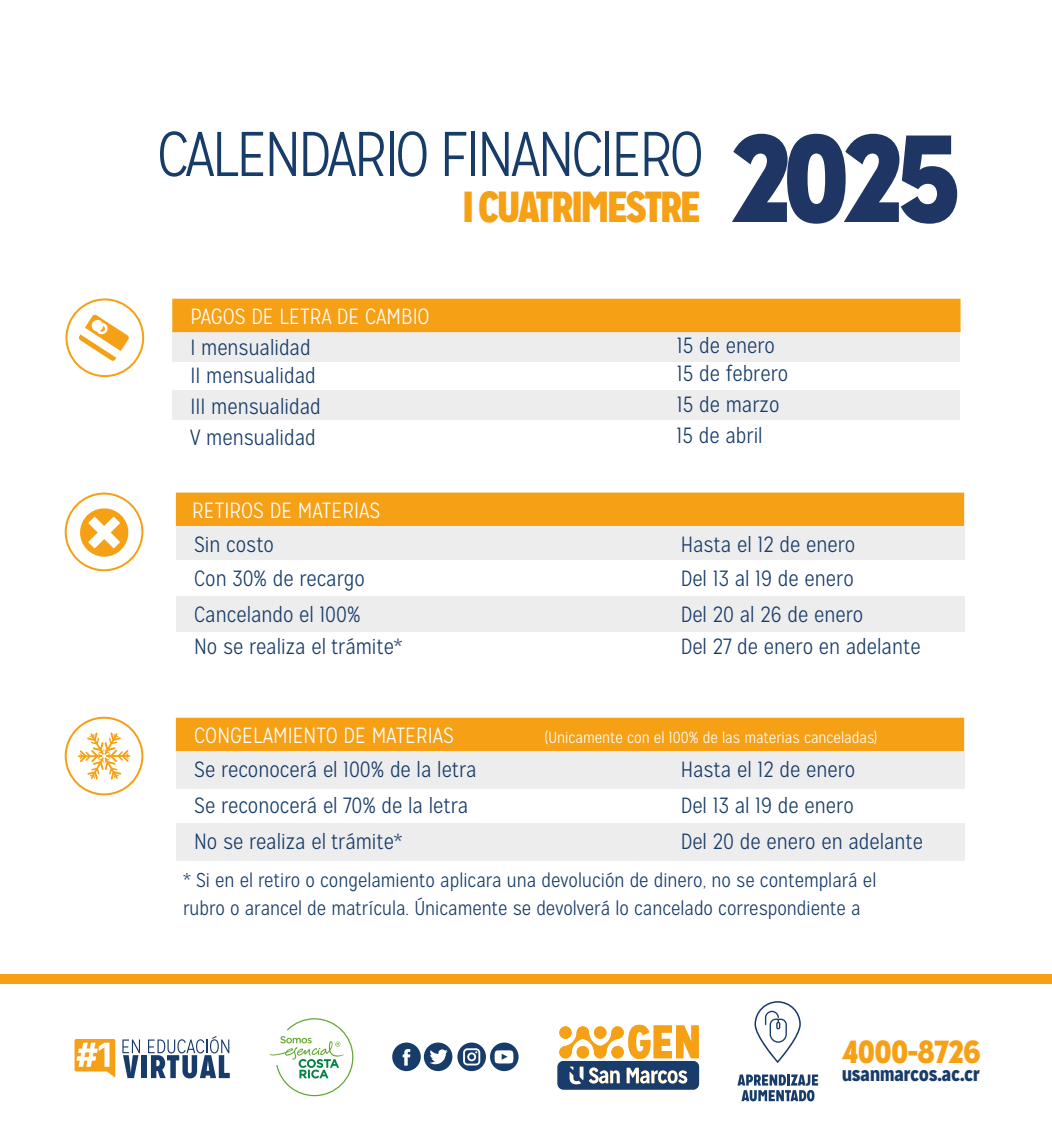
<style>
.page{position:relative;width:1052px;height:1121px;background:#fff}
.page>*{position:absolute;margin:0;border:0;box-sizing:border-box;transform-origin:0 0}
.t1{font:300 63px "Mission Gothic";letter-spacing:-.05em;color:#183c69}
.t2{font:900 43.4px "Mission Gothic";letter-spacing:-.05em;color:#f6a016}
.t3{font:900 31.8px "Mission Gothic";color:#f6a016}
.t4{font:300 22px/36px "Mission Gothic";color:#183c69}
.t5{font:300 22px "Mission Gothic";color:#fff}
.t6{font:300 20px/28px "Mission Gothic";color:#183c69}
.t7{font:900 18.4px "Mission Gothic";color:#183c69}
.t8{font:300 16px "Mission Gothic";color:#fff}
.s1{font-weight:900;font-size:123.4px;color:#1f3665}
</style>
<div class="page">
<div style="left:172px;top:329px;width:788px;height:118px;background:#ededed"></div>
<div style="left:163px;top:362px;width:802px;height:27px;background:#fff"></div>
<div style="left:163px;top:420px;width:802px;height:27px;background:#fff"></div>
<div style="left:176px;top:492px;width:788px;height:34px;background:#f6a016"></div>
<div style="left:176px;top:526px;width:788px;height:105px;background:#ededed"></div>
<div style="left:167px;top:560px;width:801px;height:36px;background:#fff"></div>
<div style="left:176px;top:717px;width:788px;height:34px;background:#f6a016"></div>
<div style="left:176px;top:751px;width:788px;height:109px;background:#ededed"></div>
<div style="left:167px;top:789px;width:801px;height:33px;background:#fff"></div>
<div style="left:172px;top:299px;width:788px;height:33px;background:#f6a016"></div>
<svg style="left:65px;top:716px;width:78px;height:79px"></svg>
<svg style="left:65px;top:492px;width:78px;height:79px"></svg>
<svg style="left:65px;top:298px;width:79px;height:79px"></svg>
<div style="left:0;top:974px;width:1051px;height:10px;background:#f6a016"></div>
<svg style="left:74px;top:1039px;width:41px;height:38px"></svg>
<svg style="left:122px;top:1039px;width:18px;height:39px"></svg>
<div style="left:141px;top:1055px;width:6px;height:23px;background:#183c69"></div>
<svg style="left:148px;top:1036px;width:82px;height:42px"></svg>
<svg style="left:270px;top:1018px;width:83px;height:78px"></svg>
<svg style="left:392px;top:1042px;width:126px;height:29px"></svg>
<svg style="left:754px;top:1001px;width:46px;height:62px"></svg>
<svg style="left:737px;top:1074px;width:81px;height:27px"></svg>
<svg style="left:557px;top:1024px;width:142px;height:65px"></svg>
<h1 class="t1" style="left:157px;top:117px;width:804px">CALENDARIO FINANCIERO <span class="s1">2025</span></h1>
<h2 class="t2" style="left:462px;top:178px;width:240px">I CUATRIMESTRE</h2>
<p class="t5" style="left:190px;top:303px;width:240px">PAGOS DE LETRA DE CAMBIO</p>
<p class="t4" style="left:190px;top:333px;width:127px;line-height:28.4px">I mensualidad<br>II mensualidad</p>
<p class="t4" style="left:190px;top:388px;width:132px">III mensualidad</p>
<p class="t4" style="left:677px;top:331px;width:113px;line-height:28.4px">15 de enero<br>15 de febrero</p>
<p class="t4" style="left:677px;top:386px;width:104px">15 de marzo</p>
<p class="t4" style="left:190px;top:419px;width:127px">V mensualidad</p>
<p class="t4" style="left:676px;top:417px;width:88px">15 de abril</p>
<p class="t5" style="left:192px;top:497px;width:189px">RETIROS DE MATERIAS</p>
<p class="t4" style="left:194px;top:528px;width:172px;line-height:34px">Sin costo<br>Con 30% de recargo</p>
<p class="t4" style="left:194px;top:599px;width:210px;line-height:32px">Cancelando el 100%<br>No se realiza el trámite*</p>
<p class="t4" style="left:680px;top:528px;width:176px;line-height:34px">Hasta el 12 de enero<br>Del 13 al 19 de enero</p>
<p class="t4" style="left:680px;top:599px;width:241px;line-height:32px">Del 20 al 26 de enero<br>Del 27 de enero en adelante</p>
<p class="t5" style="left:194px;top:722px;width:261px">CONGELAMIENTO DE MATERIAS</p>
<p class="t8" style="left:545px;top:727px;width:334px">(Unicamente con el 100% de las materias canceladas)</p>
<p class="t4" style="left:680px;top:752px;width:244px">Hasta el 12 de enero<br>Del 13 al 19 de enero<br>Del 20 de enero en adelante</p>
<p class="t6" style="left:183px;top:866px;width:695px">* Si en el retiro o congelamiento aplicara una devolución de dinero, no se contemplará el rubro o arancel de matrícula. Únicamente se devolverá lo cancelado correspondiente a</p>
<p class="t4" style="left:194px;top:752px;width:284px">Se reconocerá el 100% de la letra<br>Se reconocerá el 70% de la letra<br>No se realiza el trámite*</p>
<h3 class="t3" style="left:842px;top:1030px;width:140px">4000-8726</h3>
<p class="t7" style="left:842px;top:1062px;width:139px">usanmarcos.ac.cr</p>
</div>
